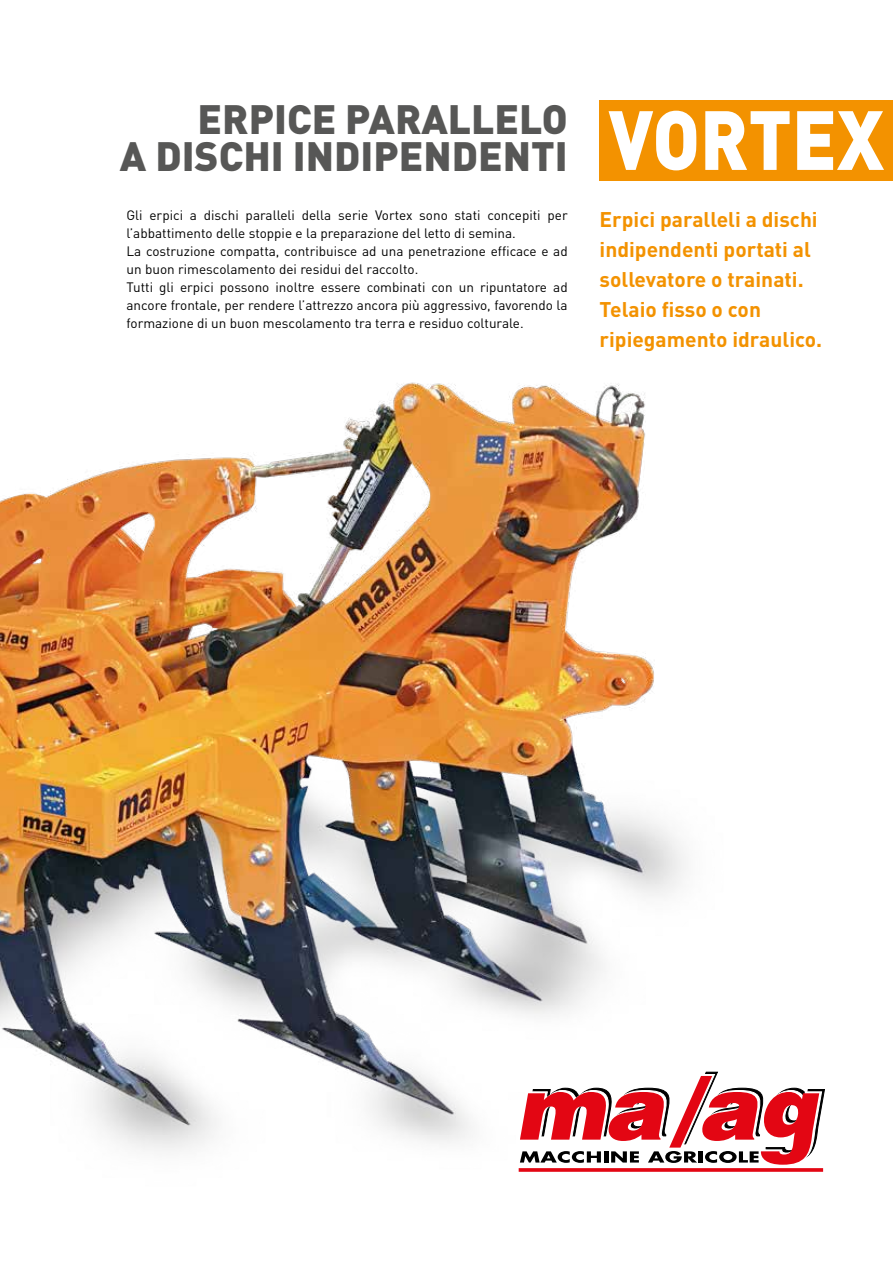
<style>
.page{position:relative;width:893px;height:1263px;background:#fff}
.page>*{position:absolute;margin:0;border:0;box-sizing:border-box;transform-origin:0 0}
.t1{font:900 40.5px/37.5px "DIN";color:#575756}
.t2{font:700 21px/30px "DIN";color:#f39200}
.t3{font:13.5px/18px "DIN";color:#000}
.s1{font-size:82.5px;color:#fff}
</style>
<div class="page">
<div style="left:600px;top:100px;width:293px;height:80px;background:#f39200"></div>
<svg style="left:765px;top:1087px;width:60px;height:78px"></svg>
<svg style="left:765px;top:1168px;width:58px;height:4px"></svg>
<img style="left:0;top:382px;width:765px;height:790px">
<h1 class="t1" style="left:120px;top:98px;width:766px;text-indent:78px">ERPICE PARALLELO<br>A DISCHI INDIPENDENTI <span class="s1">VORTEX</span></h1>
<p class="t3" style="left:127px;top:206px;width:443px">Gli erpici a dischi paralleli della serie Vortex sono stati concepiti per l’abbattimento delle stoppie e la preparazione del letto di semina.<br>La costruzione compatta, contribuisce ad una penetrazione efficace e ad un buon rimescolamento dei residui del raccolto.<br>Tutti gli erpici possono inoltre essere combinati con un ripuntatore ad ancore frontale, per rendere l’attrezzo ancora più aggressivo, favorendo la formazione di un buon mescolamento tra terra e residuo colturale.</p>
<h2 class="t2" style="left:600px;top:203px;width:224px">Erpici paralleli a dischi indipendenti portati al sollevatore o trainati.<br>Telaio fisso o con ripiegamento idraulico.</h2>
</div>
